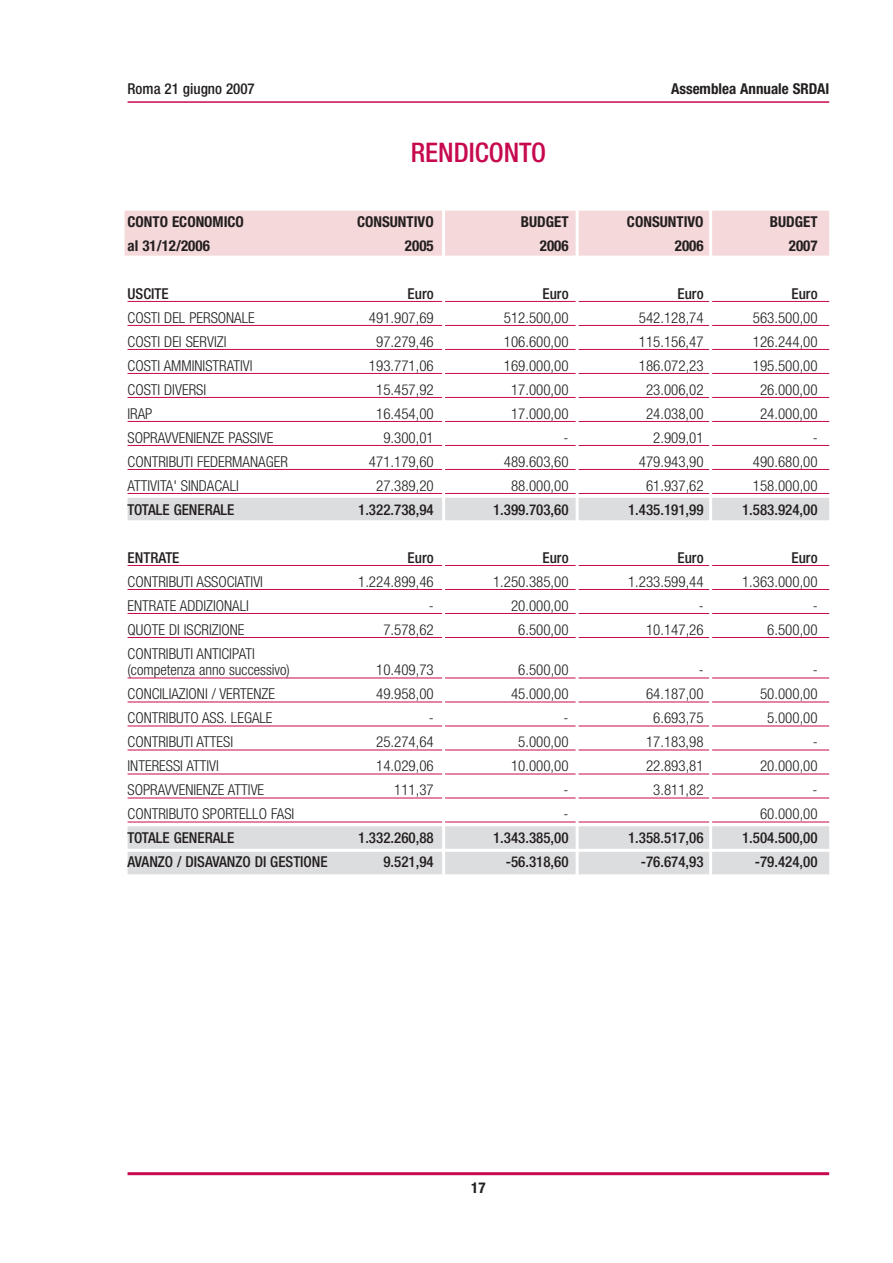
<style>
.page{position:relative;width:893px;height:1263px;background:#fff}
.page>*{position:absolute;margin:0;border:0;box-sizing:border-box;transform-origin:0 0}
.t1{font:500 condensed 27px "Helvetica Neue";color:#c7094f}
.t2{font:300 condensed 15px/16.5px "Helvetica Neue";color:#231f20}
.t3{font:500 condensed 15px "Helvetica Neue";color:#231f20}
.t4{font:700 condensed 15px "Helvetica Neue";color:#231f20}
</style>
<div class="page">
<div style="left:125px;top:211px;width:704px;height:45px;background:#f5d8d9"></div>
<div style="left:128px;top:498px;width:701px;height:22px;background:#dcdddf"></div>
<div style="left:128px;top:826px;width:701px;height:23px;background:#dcdddf"></div>
<div style="left:128px;top:852px;width:701px;height:22px;background:#dcdddf"></div>
<hr style="left:128px;top:301px;width:701px;height:1px;background:#c7094f">
<hr style="left:128px;top:325px;width:701px;height:1px;background:#c7094f">
<hr style="left:128px;top:349px;width:701px;height:1px;background:#c7094f">
<hr style="left:128px;top:373px;width:701px;height:1px;background:#c7094f">
<hr style="left:128px;top:397px;width:701px;height:1px;background:#c7094f">
<hr style="left:128px;top:421px;width:701px;height:1px;background:#c7094f">
<hr style="left:128px;top:445px;width:701px;height:1px;background:#c7094f">
<hr style="left:128px;top:469px;width:701px;height:1px;background:#c7094f">
<hr style="left:128px;top:493px;width:701px;height:1px;background:#c7094f">
<hr style="left:128px;top:565px;width:701px;height:1px;background:#c7094f">
<hr style="left:128px;top:589px;width:701px;height:1px;background:#c7094f">
<hr style="left:128px;top:613px;width:701px;height:1px;background:#c7094f">
<hr style="left:128px;top:637px;width:701px;height:1px;background:#c7094f">
<hr style="left:128px;top:678px;width:701px;height:1px;background:#c7094f">
<hr style="left:128px;top:702px;width:701px;height:1px;background:#c7094f">
<hr style="left:128px;top:726px;width:701px;height:1px;background:#c7094f">
<hr style="left:128px;top:750px;width:701px;height:1px;background:#c7094f">
<hr style="left:128px;top:774px;width:701px;height:1px;background:#c7094f">
<hr style="left:128px;top:798px;width:701px;height:1px;background:#c7094f">
<hr style="left:128px;top:822px;width:701px;height:1px;background:#c7094f">
<hr style="left:128px;top:101px;width:701px;height:2px;background:#c7094f">
<hr style="left:128px;top:1172px;width:701px;height:3px;background:#c7094f">
<hr style="left:442px;top:204px;width:3px;height:690px;background:#fff">
<hr style="left:576px;top:204px;width:3px;height:690px;background:#fff">
<hr style="left:709px;top:204px;width:3px;height:690px;background:#fff">
<p class="t3" style="left:128px;top:84px;width:129px">Roma 21 giugno 2007</p>
<p class="t4" style="left:671px;top:84px;width:160px">Assemblea Annuale SRDAI</p>
<h1 class="t1" style="left:411px;top:142px;width:137px">RENDICONTO</h1>
<p class="t4" style="left:128px;top:216px;width:118px">CONTO ECONOMICO</p>
<p class="t4" style="left:357px;top:216px;width:78px">CONSUNTIVO</p>
<p class="t4" style="left:521px;top:216px;width:49px">BUDGET</p>
<p class="t4" style="left:627px;top:216px;width:78px">CONSUNTIVO</p>
<p class="t4" style="left:770px;top:216px;width:49px">BUDGET</p>
<p class="t4" style="left:128px;top:240px;width:84px">al 31/12/2006</p>
<p class="t4" style="left:405px;top:240px;width:30px">2005</p>
<p class="t4" style="left:540px;top:240px;width:30px">2006</p>
<p class="t4" style="left:675px;top:240px;width:30px">2006</p>
<p class="t4" style="left:789px;top:240px;width:30px">2007</p>
<p class="t3" style="left:128px;top:288px;width:43px">USCITE</p>
<p class="t3" style="left:408px;top:288px;width:28px">Euro</p>
<p class="t3" style="left:542px;top:288px;width:28px">Euro</p>
<p class="t3" style="left:677px;top:288px;width:28px">Euro</p>
<p class="t3" style="left:791px;top:288px;width:28px">Euro</p>
<p class="t2" style="left:128px;top:310px;width:129px">COSTI DEL PERSONALE</p>
<p class="t2" style="left:369px;top:310px;width:66px">491.907,69</p>
<p class="t2" style="left:504px;top:310px;width:66px">512.500,00</p>
<p class="t2" style="left:639px;top:310px;width:66px">542.128,74</p>
<p class="t2" style="left:753px;top:310px;width:66px">563.500,00</p>
<p class="t2" style="left:128px;top:334px;width:100px">COSTI DEI SERVIZI</p>
<p class="t2" style="left:376px;top:334px;width:59px">97.279,46</p>
<p class="t2" style="left:504px;top:334px;width:66px">106.600,00</p>
<p class="t2" style="left:639px;top:334px;width:66px">115.156,47</p>
<p class="t2" style="left:753px;top:334px;width:66px">126.244,00</p>
<p class="t2" style="left:128px;top:358px;width:126px">COSTI AMMINISTRATIVI</p>
<p class="t2" style="left:369px;top:358px;width:66px">193.771,06</p>
<p class="t2" style="left:504px;top:358px;width:66px">169.000,00</p>
<p class="t2" style="left:639px;top:358px;width:66px">186.072,23</p>
<p class="t2" style="left:753px;top:358px;width:66px">195.500,00</p>
<p class="t2" style="left:128px;top:382px;width:80px">COSTI DIVERSI</p>
<p class="t2" style="left:376px;top:382px;width:59px">15.457,92</p>
<p class="t2" style="left:511px;top:382px;width:59px">17.000,00</p>
<p class="t2" style="left:646px;top:382px;width:59px">23.006,02</p>
<p class="t2" style="left:760px;top:382px;width:59px">26.000,00</p>
<p class="t2" style="left:128px;top:406px;width:26px">IRAP</p>
<p class="t2" style="left:376px;top:406px;width:59px">16.454,00</p>
<p class="t2" style="left:511px;top:406px;width:59px">17.000,00</p>
<p class="t2" style="left:646px;top:406px;width:59px">24.038,00</p>
<p class="t2" style="left:760px;top:406px;width:59px">24.000,00</p>
<p class="t2" style="left:128px;top:430px;width:147px">SOPRAVVENIENZE PASSIVE</p>
<p class="t2" style="left:383px;top:430px;width:52px">9.300,01</p>
<p class="t2" style="left:564px;top:430px;width:6px">-</p>
<p class="t2" style="left:653px;top:430px;width:52px">2.909,01</p>
<p class="t2" style="left:813px;top:430px;width:6px">-</p>
<p class="t2" style="left:128px;top:454px;width:162px">CONTRIBUTI FEDERMANAGER</p>
<p class="t2" style="left:369px;top:454px;width:66px">471.179,60</p>
<p class="t2" style="left:504px;top:454px;width:66px">489.603,60</p>
<p class="t2" style="left:639px;top:454px;width:66px">479.943,90</p>
<p class="t2" style="left:753px;top:454px;width:66px">490.680,00</p>
<p class="t2" style="left:128px;top:478px;width:113px">ATTIVITA' SINDACALI</p>
<p class="t2" style="left:376px;top:478px;width:59px">27.389,20</p>
<p class="t2" style="left:511px;top:478px;width:59px">88.000,00</p>
<p class="t2" style="left:646px;top:478px;width:59px">61.937,62</p>
<p class="t2" style="left:753px;top:478px;width:66px">158.000,00</p>
<p class="t3" style="left:128px;top:504px;width:108px">TOTALE GENERALE</p>
<p class="t3" style="left:358px;top:504px;width:77px">1.322.738,94</p>
<p class="t3" style="left:493px;top:504px;width:77px">1.399.703,60</p>
<p class="t3" style="left:628px;top:504px;width:77px">1.435.191,99</p>
<p class="t3" style="left:742px;top:504px;width:77px">1.583.924,00</p>
<p class="t3" style="left:128px;top:552px;width:53px">ENTRATE</p>
<p class="t3" style="left:408px;top:552px;width:28px">Euro</p>
<p class="t3" style="left:542px;top:552px;width:28px">Euro</p>
<p class="t3" style="left:677px;top:552px;width:28px">Euro</p>
<p class="t3" style="left:791px;top:552px;width:28px">Euro</p>
<p class="t2" style="left:128px;top:574px;width:137px">CONTRIBUTI ASSOCIATIVI</p>
<p class="t2" style="left:358px;top:574px;width:77px">1.224.899,46</p>
<p class="t2" style="left:493px;top:574px;width:77px">1.250.385,00</p>
<p class="t2" style="left:628px;top:574px;width:77px">1.233.599,44</p>
<p class="t2" style="left:742px;top:574px;width:77px">1.363.000,00</p>
<p class="t2" style="left:128px;top:598px;width:123px">ENTRATE ADDIZIONALI</p>
<p class="t2" style="left:429px;top:598px;width:6px">-</p>
<p class="t2" style="left:511px;top:598px;width:59px">20.000,00</p>
<p class="t2" style="left:699px;top:598px;width:6px">-</p>
<p class="t2" style="left:813px;top:598px;width:6px">-</p>
<p class="t2" style="left:128px;top:622px;width:118px">QUOTE DI ISCRIZIONE</p>
<p class="t2" style="left:383px;top:622px;width:52px">7.578,62</p>
<p class="t2" style="left:518px;top:622px;width:52px">6.500,00</p>
<p class="t2" style="left:646px;top:622px;width:59px">10.147,26</p>
<p class="t2" style="left:767px;top:622px;width:52px">6.500,00</p>
<p class="t2" style="left:128px;top:646px;width:164px">CONTRIBUTI ANTICIPATI (competenza anno successivo)</p>
<p class="t2" style="left:376px;top:663px;width:59px">10.409,73</p>
<p class="t2" style="left:518px;top:663px;width:52px">6.500,00</p>
<p class="t2" style="left:699px;top:663px;width:6px">-</p>
<p class="t2" style="left:813px;top:663px;width:6px">-</p>
<p class="t2" style="left:128px;top:687px;width:149px">CONCILIAZIONI / VERTENZE</p>
<p class="t2" style="left:376px;top:687px;width:59px">49.958,00</p>
<p class="t2" style="left:511px;top:687px;width:59px">45.000,00</p>
<p class="t2" style="left:646px;top:687px;width:59px">64.187,00</p>
<p class="t2" style="left:760px;top:687px;width:59px">50.000,00</p>
<p class="t2" style="left:128px;top:711px;width:147px">CONTRIBUTO ASS. LEGALE</p>
<p class="t2" style="left:429px;top:711px;width:6px">-</p>
<p class="t2" style="left:564px;top:711px;width:6px">-</p>
<p class="t2" style="left:653px;top:711px;width:52px">6.693,75</p>
<p class="t2" style="left:767px;top:711px;width:52px">5.000,00</p>
<p class="t2" style="left:128px;top:735px;width:107px">CONTRIBUTI ATTESI</p>
<p class="t2" style="left:376px;top:735px;width:59px">25.274,64</p>
<p class="t2" style="left:518px;top:735px;width:52px">5.000,00</p>
<p class="t2" style="left:646px;top:735px;width:59px">17.183,98</p>
<p class="t2" style="left:813px;top:735px;width:6px">-</p>
<p class="t2" style="left:128px;top:759px;width:93px">INTERESSI ATTIVI</p>
<p class="t2" style="left:376px;top:759px;width:59px">14.029,06</p>
<p class="t2" style="left:511px;top:759px;width:59px">10.000,00</p>
<p class="t2" style="left:646px;top:759px;width:59px">22.893,81</p>
<p class="t2" style="left:760px;top:759px;width:59px">20.000,00</p>
<p class="t2" style="left:128px;top:783px;width:138px">SOPRAVVENIENZE ATTIVE</p>
<p class="t2" style="left:394px;top:783px;width:41px">111,37</p>
<p class="t2" style="left:564px;top:783px;width:6px">-</p>
<p class="t2" style="left:653px;top:783px;width:52px">3.811,82</p>
<p class="t2" style="left:813px;top:783px;width:6px">-</p>
<p class="t2" style="left:128px;top:807px;width:168px">CONTRIBUTO SPORTELLO FASI</p>
<p class="t2" style="left:564px;top:807px;width:6px">-</p>
<p class="t2" style="left:760px;top:807px;width:59px">60.000,00</p>
<p class="t3" style="left:128px;top:833px;width:108px">TOTALE GENERALE</p>
<p class="t3" style="left:358px;top:833px;width:77px">1.332.260,88</p>
<p class="t3" style="left:493px;top:833px;width:77px">1.343.385,00</p>
<p class="t3" style="left:628px;top:833px;width:77px">1.358.517,06</p>
<p class="t3" style="left:742px;top:833px;width:77px">1.504.500,00</p>
<p class="t3" style="left:128px;top:857px;width:202px">AVANZO / DISAVANZO DI GESTIONE</p>
<p class="t3" style="left:383px;top:857px;width:52px">9.521,94</p>
<p class="t3" style="left:506px;top:857px;width:64px">-56.318,60</p>
<p class="t3" style="left:641px;top:857px;width:64px">-76.674,93</p>
<p class="t3" style="left:755px;top:857px;width:64px">-79.424,00</p>
<p class="t4" style="left:471px;top:1182px;width:16px">17</p>
</div>
